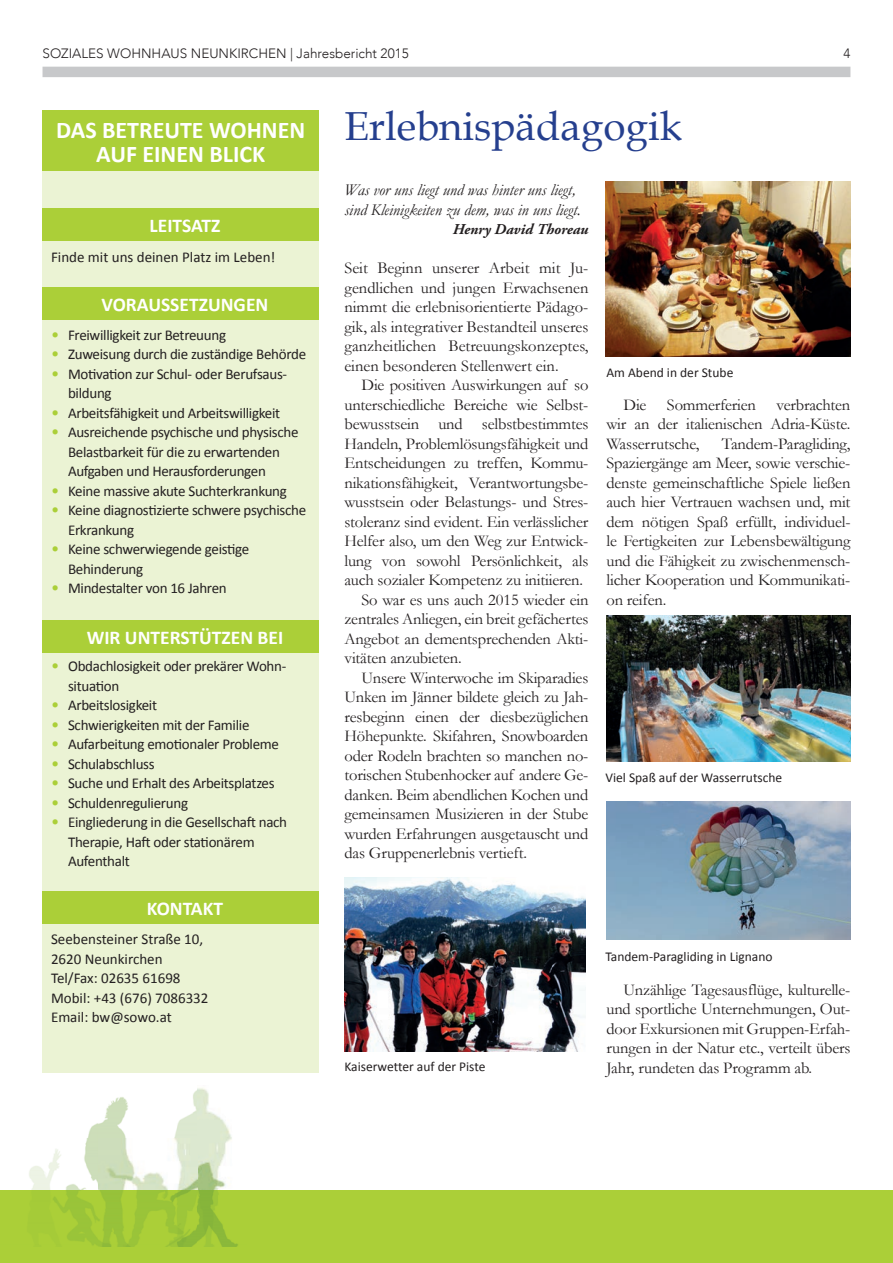
<style>
.page{position:relative;width:893px;height:1263px;background:#fff}
.page>*{position:absolute;margin:0;border:0;box-sizing:border-box;transform-origin:0 0}
.t1{font:40.5px "Book Antiqua";color:#253f8e}
.t2{font:700 24px/24px "Calibri";color:#fff;text-align:center}
.t3{font:700 19.5px "Calibri";color:#fff}
.t4{font:16.5px/19.5px "Garamond";letter-spacing:-.01em;color:#231f20;text-align:justify}
.t5{font:italic 16.5px/19.5px "Garamond";color:#231f20}
.t6{font:15px/19.5px "Calibri";letter-spacing:-.02em;color:#231f20}
.t7{font:15px/19.5px "Calibri";color:#231f20}
.t8{font:italic 700 15px "Adobe Garamond Pro";color:#231f20}
.t9{font:13.5px "Calibri";color:#231f20}
.t10{font:300 13.5px "Avenir";color:#231f20}
.s1{font-size:16.5px;color:#abcf38}
</style>
<div class="page">
<div style="left:43px;top:67px;width:807px;height:10px;background:#c7c8ca"></div>
<div style="left:0;top:1191px;width:893px;height:72px;background:#abcf38"></div>
<img style="left:0;top:1088px;width:246px;height:159px">
<div style="left:43px;top:171px;width:276px;height:901px;background:#ebf3d4"></div>
<div style="left:43px;top:111px;width:276px;height:60px;background:#abcf38"></div>
<div style="left:43px;top:208px;width:276px;height:33px;background:#abcf38"></div>
<div style="left:43px;top:287px;width:276px;height:33px;background:#abcf38"></div>
<div style="left:43px;top:620px;width:276px;height:33px;background:#abcf38"></div>
<div style="left:43px;top:891px;width:276px;height:33px;background:#abcf38"></div>
<img style="left:606px;top:615px;width:244px;height:146px">
<img style="left:605px;top:182px;width:245px;height:174px">
<img style="left:606px;top:802px;width:244px;height:138px">
<img style="left:344px;top:877px;width:241px;height:174px">
<p class="t10" style="left:43px;top:46px;width:368px">SOZIALES WOHNHAUS NEUNKIRCHEN | Jahresbericht 2015</p>
<p class="t10" style="left:843px;top:46px;width:9px">4</p>
<h2 class="t2" style="left:56px;top:118px;width:250px">DAS BETREUTE WOHNEN<br>AUF EINEN BLICK</h2>
<p class="t3" style="left:150px;top:213px;width:72px">LEITSATZ</p>
<p class="t7" style="left:51px;top:247px;width:226px">Finde mit uns deinen Platz im Leben!</p>
<p class="t3" style="left:102px;top:292px;width:168px">VORAUSSETZUNGEN</p>
<p class="t6" style="left:51px;top:325px;width:177px"><span class="s1">•</span> Freiwilligkeit zur Betreuung</p>
<p class="t6" style="left:51px;top:344px;width:257px"><span class="s1">•</span> Zuweisung durch die zuständige Behörde</p>
<p class="t6" style="left:68px;top:364px;width:221px;text-indent:-17px"><span class="s1">•</span> Motivation zur Schul- oder Berufsaus&shy;bildung</p>
<p class="t6" style="left:51px;top:403px;width:231px"><span class="s1">•</span> Arbeitsfähigkeit und Arbeitswilligkeit</p>
<p class="t6" style="left:68px;top:422px;width:232px;text-indent:-17px"><span class="s1">•</span> Ausreichende psychische und physische<br>Belastbarkeit für die zu erwartenden<br>Aufgaben und Herausforderungen</p>
<p class="t6" style="left:51px;top:481px;width:237px"><span class="s1">•</span> Keine massive akute Suchterkrankung</p>
<p class="t6" style="left:68px;top:500px;width:240px;text-indent:-17px"><span class="s1">•</span> Keine diagnostizierte schwere psychische<br>Erkrankung</p>
<p class="t6" style="left:68px;top:539px;width:183px;text-indent:-17px"><span class="s1">•</span> Keine schwerwiegende geistige<br>Behinderung</p>
<p class="t6" style="left:51px;top:578px;width:177px"><span class="s1">•</span> Mindestalter von 16 Jahren</p>
<p class="t3" style="left:87px;top:625px;width:198px">WIR UNTERSTÜTZEN BEI</p>
<p class="t6" style="left:68px;top:656px;width:220px;text-indent:-17px"><span class="s1">•</span> Obdachlosigkeit oder prekärer Wohn&shy;situation</p>
<p class="t6" style="left:51px;top:695px;width:108px"><span class="s1">•</span> Arbeitslosigkeit</p>
<p class="t6" style="left:51px;top:715px;width:200px"><span class="s1">•</span> Schwierigkeiten mit der Familie</p>
<p class="t6" style="left:51px;top:734px;width:230px"><span class="s1">•</span> Aufarbeitung emotionaler Probleme</p>
<p class="t6" style="left:51px;top:754px;width:105px"><span class="s1">•</span> Schulabschluss</p>
<p class="t6" style="left:51px;top:773px;width:225px"><span class="s1">•</span> Suche und Erhalt des Arbeitsplatzes</p>
<p class="t6" style="left:51px;top:793px;width:139px"><span class="s1">•</span> Schuldenregulierung</p>
<p class="t6" style="left:68px;top:812px;width:221px;text-indent:-17px"><span class="s1">•</span> Eingliederung in die Gesellschaft nach<br>Therapie, Haft oder stationärem<br>Aufenthalt</p>
<p class="t3" style="left:147px;top:896px;width:78px">KONTAKT</p>
<p class="t7" style="left:51px;top:929px;width:159px">Seebensteiner Straße 10,<br>2620 Neunkirchen<br>Tel/Fax: 02635 61698<br>Mobil: +43 (676) 7086332<br>Email: bw@sowo.at</p>
<h1 class="t1" style="left:344px;top:101px;width:339px">Erlebnispädagogik</h1>
<p class="t5" style="left:344px;top:180px;width:238px">Was vor uns liegt und was hinter uns liegt, sind Kleinigkeiten zu dem, was in uns liegt.</p>
<p class="t8" style="left:453px;top:221px;width:137px">Henry David Thoreau</p>
<p class="t4" style="left:344px;top:258px;width:246px">Seit Beginn unserer Arbeit mit Ju&shy;gendlichen und jungen Erwachsenen nimmt die erlebnisorientierte Pädago&shy;gik, als integrativer Bestandteil unseres ganzheitlichen Betreuungskonzeptes, einen besonderen Stellenwert ein.</p>
<p class="t4" style="left:361px;top:375px;width:228px">Die positiven Auswirkungen auf so</p>
<p class="t4" style="left:344px;top:394px;width:245px">unterschiedliche Bereiche wie Selbst-</p>
<p class="t4" style="left:344px;top:414px;width:246px">bewusstsein und selbstbestimmtes</p>
<p class="t4" style="left:344px;top:433px;width:245px">Handeln, Problemlösungsfähigkeit und</p>
<p class="t4" style="left:344px;top:453px;width:245px">Entscheidungen zu treffen, Kommu-</p>
<p class="t4" style="left:344px;top:472px;width:245px">nikationsfähigkeit, Verantwortungsbe-</p>
<p class="t4" style="left:344px;top:492px;width:246px">wusstsein oder Belastungs- und Stres-</p>
<p class="t4" style="left:344px;top:511px;width:245px">stoleranz sind evident. Ein verlässlicher</p>
<p class="t4" style="left:344px;top:531px;width:245px">Helfer also, um den Weg zur Entwick-</p>
<p class="t4" style="left:344px;top:550px;width:245px">lung von sowohl Persönlichkeit, als</p>
<p class="t4" style="left:344px;top:570px;width:240px">auch sozialer Kompetenz zu initiieren.</p>
<p class="t4" style="left:361px;top:589px;width:228px">So war es uns auch 2015 wieder ein</p>
<p class="t4" style="left:344px;top:609px;width:245px">zentrales Anliegen, ein breit gefächertes</p>
<p class="t4" style="left:344px;top:628px;width:245px">Angebot an dementsprechenden Akti-</p>
<p class="t4" style="left:344px;top:648px;width:119px">vitäten anzubieten.</p>
<p class="t4" style="left:361px;top:667px;width:228px">Unsere Winterwoche im Skiparadies</p>
<p class="t4" style="left:344px;top:687px;width:245px">Unken im Jänner bildete gleich zu Jah-</p>
<p class="t4" style="left:344px;top:706px;width:245px">resbeginn einen der diesbezüglichen</p>
<p class="t4" style="left:344px;top:726px;width:245px">Höhepunkte. Skifahren, Snowboarden</p>
<p class="t4" style="left:344px;top:745px;width:245px">oder Rodeln brachten so manchen no-</p>
<p class="t4" style="left:344px;top:765px;width:245px">torischen Stubenhocker auf andere Ge-</p>
<p class="t4" style="left:344px;top:784px;width:245px">danken. Beim abendlichen Kochen und</p>
<p class="t4" style="left:344px;top:804px;width:245px">gemeinsamen Musizieren in der Stube</p>
<p class="t4" style="left:344px;top:823px;width:245px">wurden Erfahrungen ausgetauscht und</p>
<p class="t4" style="left:344px;top:843px;width:184px">das Gruppenerlebnis vertieft.</p>
<p class="t9" style="left:606px;top:364px;width:128px">Am Abend in der Stube</p>
<p class="t4" style="left:606px;top:394px;width:245px;text-indent:17px">Die Sommerferien verbrachten wir an der italienischen Adria-Küste.<br>Wasserrutsche,</p>
<p class="t4" style="left:606px;top:433px;width:246px;text-indent:115px">Tandem-Paragliding, Spaziergänge am Meer, sowie verschie&shy;denste gemeinschaftliche Spiele ließen auch hier Vertrauen wachsen und, mit dem nötigen Spaß erfüllt, individuel&shy;le Fertigkeiten zur Lebensbewältigung und die Fähigkeit zu zwischenmensch&shy;licher Kooperation und Kommunikati&shy;on reifen.</p>
<p class="t9" style="left:605px;top:769px;width:178px">Viel Spaß auf der Wasserrutsche</p>
<p class="t9" style="left:344px;top:1058px;width:143px">Kaiserwetter auf der Piste</p>
<p class="t9" style="left:605px;top:947px;width:169px">Tandem-Paragliding in Lignano</p>
<p class="t4" style="left:606px;top:979px;width:246px;text-indent:17px">Unzählige Tagesausflüge, kulturelle&shy;und sportliche Unternehmungen, Out&shy;door Exkursionen mit Gruppen-Erfah&shy;rungen in der Natur etc., verteilt übers Jahr, rundeten das Programm ab.</p>
</div>
